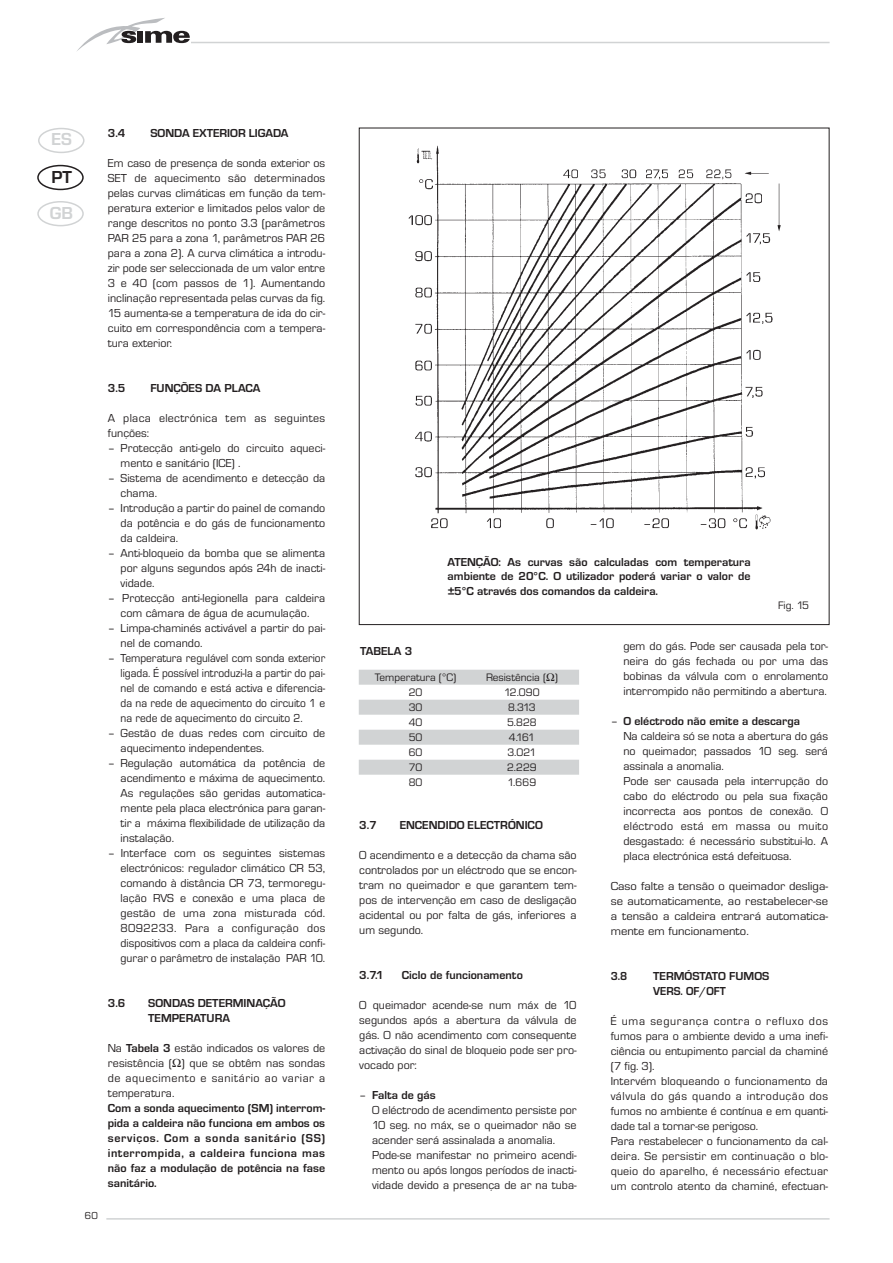
<style>
.page{position:relative;width:893px;height:1263px;background:#fff}
.page>*{position:absolute;margin:0;border:0;box-sizing:border-box;transform-origin:0 0}
.t1{font:700 18px "Eurostile T";color:#d1d3d4}
.t2{font:700 18px "Eurostile T";color:#231f20}
.t3{font:12px/15px "Eurostile T";color:#231f20;text-align:justify}
.t4{font:700 12px/15px "Eurostile T";color:#231f20}
.t5{font:12px/15px "Eurostile T";color:#231f20;text-align:justify;scale:1.05 1}
.t6{font:12px/15px "Eurostile T";letter-spacing:.025em;color:#231f20}
.t7{font:700 12px "Eurostile T";color:#231f20;scale:.95 1}
.t8{font:11.25px "Eurostile T";color:#231f20}
.t9{font:10.5px "Eurostile T";color:#231f20}
.s1{font-weight:700}
</style>
<div class="page">
<hr style="left:106px;top:42px;width:723px;height:1px;background:#d1d3d4">
<hr style="left:106px;top:1218px;width:723px;height:2px;background:#d1d3d4">
<div style="left:75px;top:17px;width:116px;height:36px;background:#fff"></div>
<svg style="left:77px;top:18px;width:113px;height:33px"></svg>
<svg style="left:38px;top:128px;width:46px;height:25px"></svg>
<svg style="left:37px;top:165px;width:47px;height:25px"></svg>
<svg style="left:37px;top:201px;width:47px;height:25px"></svg>
<div style="left:359px;top:670px;width:220px;height:15px;background:#d1d3d4"></div>
<div style="left:359px;top:700px;width:220px;height:15px;background:#d1d3d4"></div>
<div style="left:359px;top:730px;width:220px;height:15px;background:#d1d3d4"></div>
<div style="left:359px;top:760px;width:220px;height:15px;background:#d1d3d4"></div>
<img style="left:408px;top:145px;width:373px;height:385px">
<h1 class="t1" style="left:51px;top:134px;width:22px">ES</h1>
<h1 class="t2" style="left:52px;top:171px;width:22px">PT</h1>
<h1 class="t1" style="left:50px;top:207px;width:25px">GB</h1>
<p class="t9" style="left:85px;top:1212px;width:14px">60</p>
<p class="t4" style="left:108px;top:127px;width:19px">3.4</p>
<p class="t4" style="left:150px;top:127px;width:140px">SONDA EXTERIOR LIGADA</p>
<p class="t3" style="left:108px;top:157px;width:219px">Em caso de presença de sonda exterior os SET de aquecimento são determinados pelas curvas climáticas em função da tem&shy;peratura exterior e limitados pelos valor de range descritos no ponto 3.3 (parâmetros PAR 25 para a zona 1, parâmetros PAR 26 para a zona 2). A curva climática a introdu&shy;zir pode ser seleccionada de um valor entre 3 e 40 (com passos de 1). Aumentando inclinação representada pelas curvas da fig.<br>15 aumenta-se a temperatura de ida do cir&shy;cuito em correspondência com a tempera&shy;tura exterior.</p>
<p class="t4" style="left:108px;top:382px;width:19px">3.5</p>
<p class="t4" style="left:150px;top:382px;width:112px">FUNÇÕES DA PLACA</p>
<p class="t6" style="left:108px;top:412px;width:219px">A placa electrónica tem as seguintes funções:</p>
<p class="t3" style="left:121px;top:442px;width:206px;text-indent:-13px">– Protecção anti-gelo do circuito aqueci&shy;mento e sanitário (ICE) .</p>
<p class="t3" style="left:121px;top:472px;width:206px;text-indent:-13px">– Sistema de acendimento e detecção da chama.</p>
<p class="t3" style="left:121px;top:502px;width:206px;text-indent:-13px">– Introdução a partir do painel de comando da potência e do gás de funcionamento da caldeira.</p>
<p class="t3" style="left:121px;top:547px;width:206px;text-indent:-13px">– Anti-bloqueio da bomba que se alimenta por alguns segundos após 24h de inacti&shy;vidade.</p>
<p class="t3" style="left:108px;top:592px;width:219px;text-align:center">– Protecção anti-legionella para caldeira com câmara de água de acumulação.</p>
<p class="t3" style="left:121px;top:622px;width:206px;text-indent:-13px">– Limpa-chaminés activável a partir do pai&shy;nel de comando.</p>
<p class="t3" style="left:121px;top:652px;width:206px;text-indent:-13px">– Temperatura regulável com sonda exterior ligada. É possível introduzi-la a partir do pai&shy;nel de comando e está activa e diferencia&shy;da na rede de aquecimento do circuito 1 e na rede de aquecimento do circuito 2.</p>
<p class="t3" style="left:121px;top:727px;width:206px;text-indent:-13px">– Gestão de duas redes com circuito de aquecimento independentes.</p>
<p class="t3" style="left:121px;top:757px;width:206px;text-indent:-13px">– Regulação automática da potência de acendimento e máxima de aquecimento.<br>As regulações são geridas automatica&shy;mente pela placa electrónica para garan&shy;tir a máxima flexibilidade de utilização da instalação.</p>
<p class="t3" style="left:121px;top:847px;width:206px;text-indent:-13px">– Interface com os seguintes sistemas electrónicos: regulador climático CR 53, comando à distância CR 73, termoregu&shy;lação RVS e conexão e uma placa de gestão de uma zona misturada cód.<br>8092233. Para a configuração dos dispositivos com a placa da caldeira confi&shy;gurar o parâmetro de instalação PAR 10.</p>
<p class="t4" style="left:108px;top:997px;width:19px">3.6</p>
<p class="t4" style="left:148px;top:997px;width:139px">SONDAS DETERMINAÇÃO<br>TEMPERATURA</p>
<p class="t3" style="left:108px;top:1042px;width:219px">Na <span class="s1">Tabela 3</span> estão indicados os valores de resistência ( ) que se obtêm nas sondas de aquecimento e sanitário ao variar a temperatura.</p>
<p class="t4" style="left:108px;top:1102px;width:219px;text-align:justify">Com a sonda aquecimento (SM) interrom&shy;pida a caldeira não funciona em ambos os serviços. Com a sonda sanitário (SS) interrompida, a caldeira funciona mas não faz a modulação de potência na fase sanitário.</p>
<p class="t4" style="left:447px;top:556px;width:304px;line-height:14.4px;text-align:justify">ATENÇÃO: As curvas são calculadas com temperatura ambiente de 20°C. O utilizador poderá variar o valor de ±5°C através dos comandos da caldeira.</p>
<p class="t8" style="left:778px;top:601px;width:33px">Fig. 15</p>
<p class="t4" style="left:360px;top:644px;width:54px">TABELA 3</p>
<p class="t8" style="left:375px;top:674px;width:83px">Temperatura (°C)</p>
<p class="t8" style="left:486px;top:674px;width:73px">Resistência ( )</p>
<p class="t8" style="left:408px;top:689px;width:15px">20</p>
<p class="t8" style="left:504px;top:689px;width:37px">12.090</p>
<p class="t8" style="left:408px;top:704px;width:15px">30</p>
<p class="t8" style="left:508px;top:704px;width:29px">8.313</p>
<p class="t8" style="left:408px;top:719px;width:15px">40</p>
<p class="t8" style="left:507px;top:719px;width:31px">5.828</p>
<p class="t8" style="left:408px;top:734px;width:15px">50</p>
<p class="t8" style="left:509px;top:734px;width:27px">4.161</p>
<p class="t8" style="left:408px;top:749px;width:15px">60</p>
<p class="t8" style="left:507px;top:749px;width:31px">3.021</p>
<p class="t8" style="left:408px;top:764px;width:15px">70</p>
<p class="t8" style="left:507px;top:764px;width:31px">2.229</p>
<p class="t8" style="left:408px;top:779px;width:15px">80</p>
<p class="t8" style="left:507px;top:779px;width:30px">1.669</p>
<p class="t4" style="left:359px;top:819px;width:19px">3.7</p>
<p class="t4" style="left:399px;top:819px;width:145px">ENCENDIDO ELECTRÓNICO</p>
<p class="t3" style="left:359px;top:849px;width:219px">O acendimento e a detecção da chama são controlados por un eléctrodo que se encon&shy;tram no queimador e que garantem tem&shy;pos de intervenção em caso de desligação acidental ou por falta de gás, inferiores a um segundo.</p>
<p class="t4" style="left:359px;top:969px;width:26px">3.7.1</p>
<p class="t4" style="left:402px;top:969px;width:123px">Ciclo de funcionamento</p>
<p class="t3" style="left:359px;top:999px;width:219px">O queimador acende-se num máx de 10 segundos após a abertura da válvula de gás. O não acendimento com consequente activação do sinal de bloqueio pode ser pro&shy;vocado por:</p>
<p class="t3" style="left:372px;top:1089px;width:206px;text-align:left;text-indent:-13px">– <span class="s1">Falta de gás<br></span>O eléctrodo de acendimento persiste por 10 seg. no máx, se o queimador não se acender será assinalada a anomalia.<br>Pode-se manifestar no primeiro acendi&shy;mento ou após longos períodos de inacti&shy;vidade devido a presença de ar na tuba-</p>
<p class="t3" style="left:623px;top:639px;width:206px">gem do gás. Pode ser causada pela tor&shy;neira do gás fechada ou por uma das bobinas da válvula com o enrolamento interrompido não permitindo a abertura.</p>
<p class="t3" style="left:623px;top:714px;width:206px;text-align:left;text-indent:-13px">– <span class="s1">O eléctrodo não emite a descarga<br></span>Na caldeira só se nota a abertura do gás no queimador, passados 10 seg. será assinala a anomalia.<br>Pode ser causada pela interrupção do cabo do eléctrodo ou pela sua fixação incorrecta aos pontos de conexão. O eléctrodo está em massa ou muito desgastado: é necessário substitui-lo. A placa electrónica está defeituosa.</p>
<p class="t5" style="left:610px;top:879px;width:208px">Caso falte a tensão o queimador desliga&shy;se automaticamente, ao restabelecer-se a tensão a caldeira entrará automatica&shy;mente em funcionamento.</p>
<p class="t7" style="left:610px;top:972px;width:19px">3.8</p>
<p class="t4" style="left:653px;top:969px;width:118px">TERMÓSTATO FUMOS<br>VERS. OF/OFT</p>
<p class="t3" style="left:610px;top:1014px;width:219px;text-align:left">É uma segurança contra o refluxo dos fumos para o ambiente devido a uma inefi&shy;ciência ou entupimento parcial da chaminé (7 fig. 3).<br>Intervém bloqueando o funcionamento da válvula do gás quando a introdução dos fumos no ambiente é contínua e em quanti&shy;dade tal a tornar-se perigoso.<br>Para restabelecer o funcionamento da cal&shy;deira. Se persistir em continuação o blo&shy;queio do aparelho, é necessário efectuar um controlo atento da chaminé, efectuan-</p>
</div>
